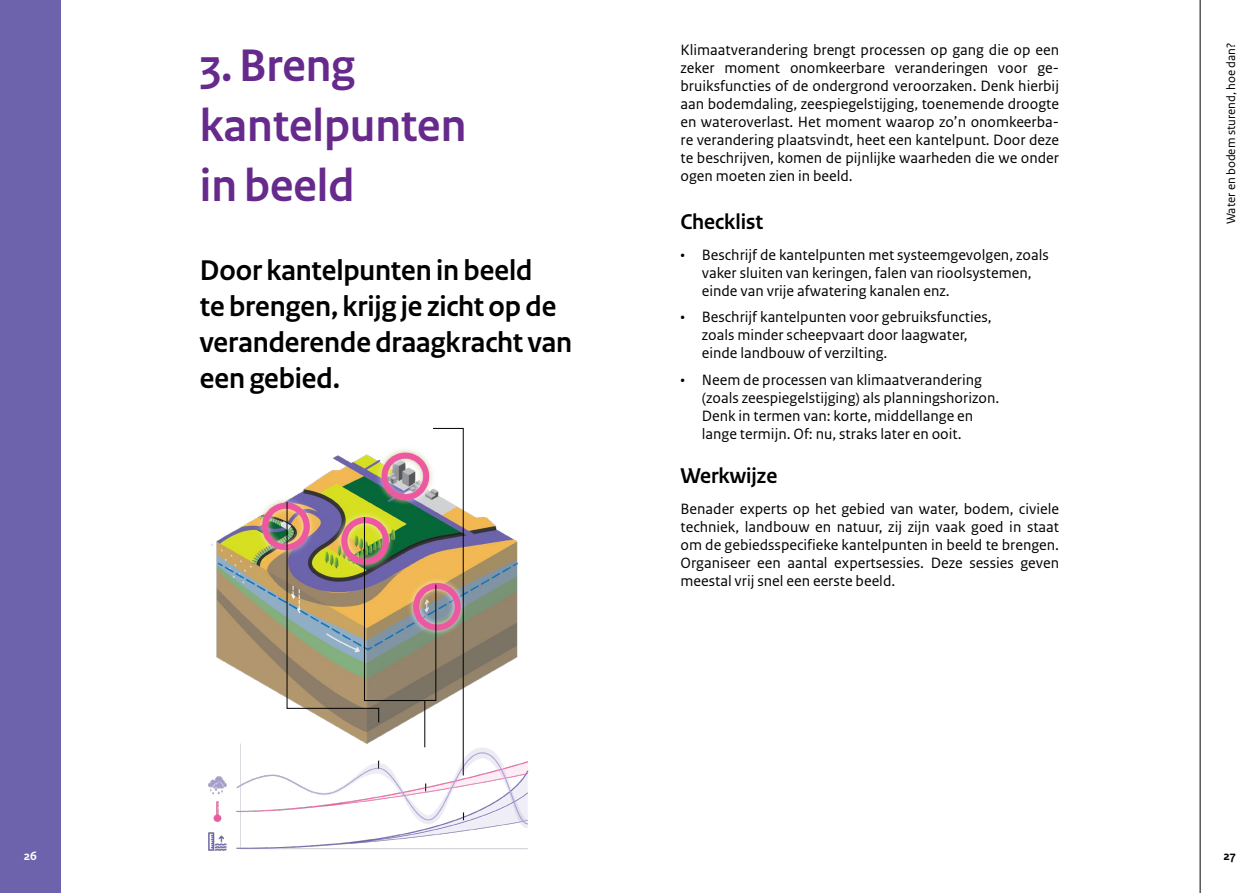
<style>
.page{position:relative;width:1259px;height:893px;background:#fff}
.page>*{position:absolute;margin:0;border:0;box-sizing:border-box;transform-origin:0 0}
.t1{font:700 48px/60px "Rijksoverheid Sans Heading";color:#662a8c}
.t2{font:700 30px/36px "Rijksoverheid Sans Heading";color:#000}
.t3{font:700 22.5px "Rijksoverheid Sans Heading";color:#000}
.t4{font:15.75px/18px "Rijksoverheid Sans Text";color:#000}
.t5{font:12.75px "Rijksoverheid Sans Text";color:#000}
.t6{font:700 12.75px "Rijksoverheid Sans Text";color:#fff}
.t7{font:700 12.75px "Rijksoverheid Sans Text";color:#000}
</style>
<div class="page">
<hr style="left:1199px;top:0;width:1px;height:893px;background:#000">
<img style="left:208px;top:499px;width:321px;height:352px">
<div style="left:0;top:0;width:60px;height:893px;background:#6c63ac"></div>
<img style="left:286px;top:428px;width:178px;height:348px">
<h1 class="t1" style="left:200px;top:36px;width:268px">3. Breng kantelpunten in beeld</h1>
<h2 class="t2" style="left:200px;top:252px;width:374px">Door kantelpunten in beeld<br>te brengen, krijg je zicht op de veranderende draagkracht van een gebied.</h2>
<p class="t4" style="left:680px;top:41px;width:380px;text-align:justify">Klimaatverandering brengt processen op gang die op een zeker moment onomkeerbare veranderingen voor ge&shy;bruiksfuncties of de ondergrond veroorzaken. Denk hierbij aan bodemdaling, zeespiegelstijging, toenemende droogte en wateroverlast. Het moment waarop zo’n onomkeerba&shy;re verandering plaatsvindt, heet een kantelpunt. Door deze te beschrijven, komen de pijnlijke waarheden die we onder ogen moeten zien in beeld.</p>
<h3 class="t3" style="left:680px;top:209px;width:84px">Checklist</h3>
<p class="t4" style="left:702px;top:246px;width:348px;text-indent:-21px">• Beschrijf de kantelpunten met systeemgevolgen, zoals vaker sluiten van keringen, falen van rioolsystemen, einde van vrije afwatering kanalen enz.</p>
<p class="t4" style="left:702px;top:308px;width:291px;text-indent:-21px">• Beschrijf kantelpunten voor gebruiksfuncties, zoals minder scheepvaart door laagwater, einde landbouw of verzilting.</p>
<p class="t4" style="left:702px;top:371px;width:299px;text-indent:-21px">• Neem de processen van klimaatverandering (zoals zeespiegelstijging) als planningshorizon.<br>Denk in termen van: korte, middellange en lange termijn. Of: nu, straks later en ooit.</p>
<h3 class="t3" style="left:680px;top:463px;width:98px">Werkwijze</h3>
<p class="t4" style="left:680px;top:500px;width:380px;text-align:justify">Benader experts op het gebied van water, bodem, civiele techniek, landbouw en natuur, zij zijn vaak goed in staat om de gebiedsspecifieke kantelpunten in beeld te brengen.<br>Organiseer een aantal expertsessies. Deze sessies geven meestal vrij snel een eerste beeld.</p>
<p class="t5" style="left:1223px;top:224px;width:183px;rotate:-90deg">Water en bodem sturend, hoe dan?</p>
<p class="t6" style="left:24px;top:849px;width:15px">26</p>
<p class="t7" style="left:1223px;top:849px;width:14px">27</p>
</div>
